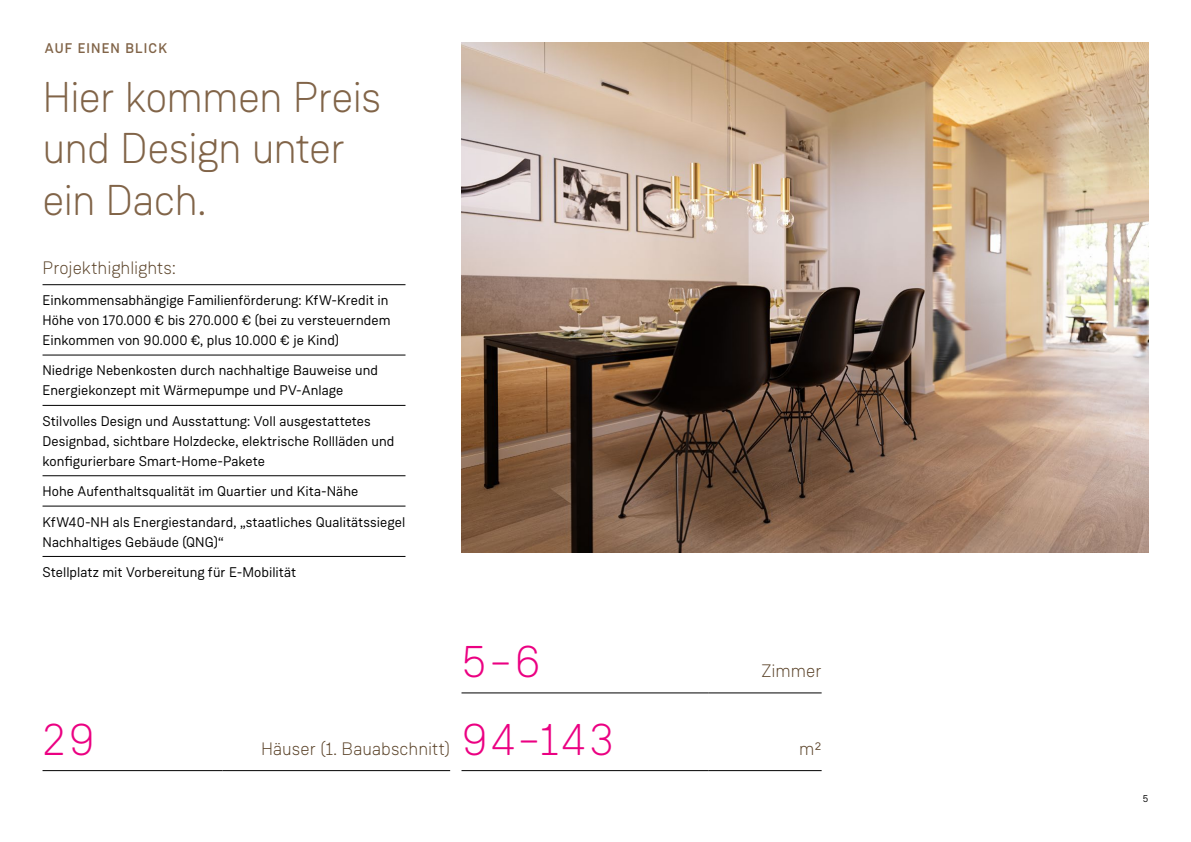
<style>
.page{position:relative;width:1191px;height:842px;background:#fff}
.page>*{position:absolute;margin:0;border:0;box-sizing:border-box;transform-origin:0 0}
.t1{font:300 45px "Weissenhof Grotesk";letter-spacing:.075em;color:#eb0082}
.t2{font:300 43px/51.6px "Weissenhof Grotesk";letter-spacing:-.025em;color:#816448}
.t3{font:300 18px "Weissenhof Grotesk";color:#594127}
.t4{font:14px/20px "Weissenhof Grotesk";letter-spacing:.005em;color:#000}
.t5{font:500 14px "Weissenhof Grotesk";letter-spacing:.08em;color:#816448}
.t6{font:10px "Weissenhof Grotesk";color:#000}
</style>
<div class="page">
<hr style="left:43px;top:770px;width:180px;height:1px;background:#000">
<hr style="left:223px;top:770px;width:227px;height:1px;background:#000">
<hr style="left:461px;top:692px;width:247px;height:1px;background:#000">
<hr style="left:708px;top:692px;width:113px;height:1px;background:#000">
<hr style="left:461px;top:770px;width:247px;height:1px;background:#000">
<hr style="left:708px;top:770px;width:113px;height:1px;background:#000">
<img style="left:461px;top:43px;width:687px;height:510px">
<hr style="left:43px;top:284px;width:362px;height:1px;background:#000">
<hr style="left:43px;top:355px;width:362px;height:1px;background:#000">
<hr style="left:43px;top:405px;width:362px;height:1px;background:#000">
<hr style="left:43px;top:475px;width:362px;height:1px;background:#000">
<hr style="left:43px;top:506px;width:362px;height:1px;background:#000">
<hr style="left:43px;top:556px;width:362px;height:1px;background:#000">
<p class="t5" style="left:45px;top:40px;width:124px">AUF EINEN BLICK</p>
<h2 class="t2" style="left:43px;top:71px;width:340px">Hier kommen Preis und Design unter ein Dach.</h2>
<p class="t3" style="left:43px;top:257px;width:135px">Projekthighlights:</p>
<p class="t4" style="left:43px;top:290px;width:349px">Einkommensabhängige Familienförderung: KfW-Kredit in<br>Höhe von 170.000 € bis 270.000 € (bei zu versteuerndem<br>Einkommen von 90.000 €, plus 10.000 € je Kind)</p>
<p class="t4" style="left:43px;top:361px;width:337px">Niedrige Nebenkosten durch nachhaltige Bauweise und<br>Energiekonzept mit Wärmepumpe und PV-Anlage</p>
<p class="t4" style="left:43px;top:411px;width:353px">Stilvolles Design und Ausstattung: Voll ausgestattetes<br>Designbad, sichtbare Holzdecke, elektrische Rollläden und konfigurierbare Smart-Home-Pakete</p>
<p class="t4" style="left:43px;top:476px;width:364px;line-height:30.3px">Hohe Aufenthaltsqualität im Quartier und Kita-Nähe<br>KfW40-NH als Energiestandard, „staatliches Qualitätssiegel</p>
<p class="t4" style="left:43px;top:526px;width:255px;line-height:30.3px">Nachhaltiges Gebäude (QNG)“<br>Stellplatz mit Vorbereitung für E-Mobilität</p>
<h1 class="t1" style="left:43px;top:713px;width:54px">29</h1>
<h1 class="t1" style="left:461px;top:635px;width:81px">5–6</h1>
<p class="t3" style="left:261px;top:738px;width:190px">Häuser (1. Bauabschnitt)</p>
<h1 class="t1" style="left:461px;top:713px;width:154px">94–143</h1>
<p class="t3" style="left:761px;top:660px;width:62px">Zimmer</p>
<p class="t3" style="left:799px;top:738px;width:24px">m²</p>
<p class="t6" style="left:1143px;top:792px;width:7px">5</p>
</div>
